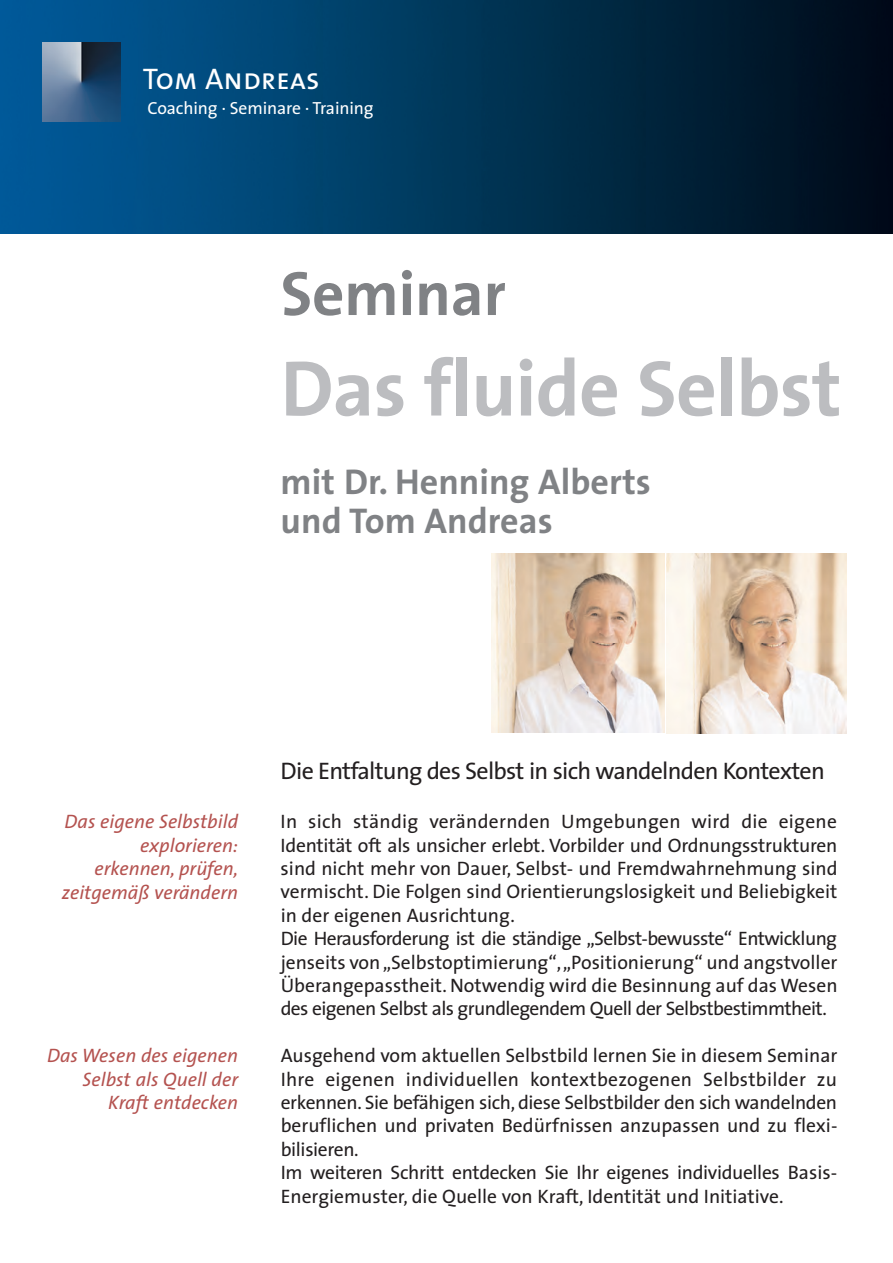
<style>
.page{position:relative;width:893px;height:1263px;background:#fff}
.page>*{position:absolute;margin:0;border:0;box-sizing:border-box;transform-origin:0 0}
.t1{font:700 79.5px "The Sans";letter-spacing:-.01em;color:#bcbdc0}
.t2{font:700 63px "The Sans";letter-spacing:-.005em;color:#808285}
.t3{font:700 36px/39px "The Sans";color:#808285}
.t4{font:29.85px "The Sans Caps";color:#fff}
.t5{font:24px "The Sans";letter-spacing:-.03em;color:#231f20}
.t6{font:19.5px/23.4px "The Sans";color:#231f20}
.t7{font:italic 19.5px/23.4px "The Sans";color:#b4524f;text-align:right}
.t8{font:17.55px "The Sans";letter-spacing:-.005em;color:#fff}
</style>
<div class="page">
<img style="left:0;top:0;width:893px;height:234px">
<img style="left:43px;top:43px;width:78px;height:78px">
<img style="left:492px;top:553px;width:173px;height:180px">
<img style="left:666px;top:553px;width:180px;height:180px">
<h3 class="t4" style="left:143px;top:69px;width:178px">Tom Andreas</h3>
<p class="t8" style="left:148px;top:101px;width:228px">Coaching · Seminare · Training</p>
<h2 class="t2" style="left:281px;top:269px;width:227px">Seminar</h2>
<h1 class="t1" style="left:281px;top:357px;width:562px">Das fluide Selbst</h1>
<h3 class="t3" style="left:281px;top:465px;width:372px">mit Dr. Henning Alberts und Tom Andreas</h3>
<p class="t7" style="left:62px;top:812px;width:178px">Das eigene Selbstbild explorieren: erkennen, prüfen, zeitgemäß verändern</p>
<p class="t7" style="left:47px;top:1046px;width:193px">Das Wesen des eigenen<br>Selbst als Quell der<br>Kraft entdecken</p>
<p class="t5" style="left:281px;top:762px;width:546px">Die Entfaltung des Selbst in sich wandelnden Kontexten</p>
<p class="t6" style="left:281px;top:812px;width:558px">In sich ständig verändernden Umgebungen wird die eigene Identität oft als unsicher erlebt. Vorbilder und Ordnungsstrukturen sind nicht mehr von Dauer, Selbst- und Fremdwahrnehmung sind vermischt. Die Folgen sind Orientierungslosigkeit und Beliebigkeit in der eigenen Ausrichtung.<br>Die Herausforderung ist die ständige „Selbst-bewusste“ Entwicklung jenseits von „Selbstoptimierung“, „Positionierung“ und angstvoller Überangepasstheit. Notwendig wird die Besinnung auf das Wesen des eigenen Selbst als grundlegendem Quell der Selbstbestimmtheit.</p>
<p class="t6" style="left:281px;top:1046px;width:558px">Ausgehend vom aktuellen Selbstbild lernen Sie in diesem Seminar Ihre eigenen individuellen kontextbezogenen Selbstbilder zu erkennen. Sie befähigen sich, diese Selbstbilder den sich wandelnden beruflichen und privaten Bedürfnissen anzupassen und zu flexi&shy;bilisieren.<br>Im weiteren Schritt entdecken Sie Ihr eigenes individuelles Basis-Energiemuster, die Quelle von Kraft, Identität und Initiative.</p>
</div>
